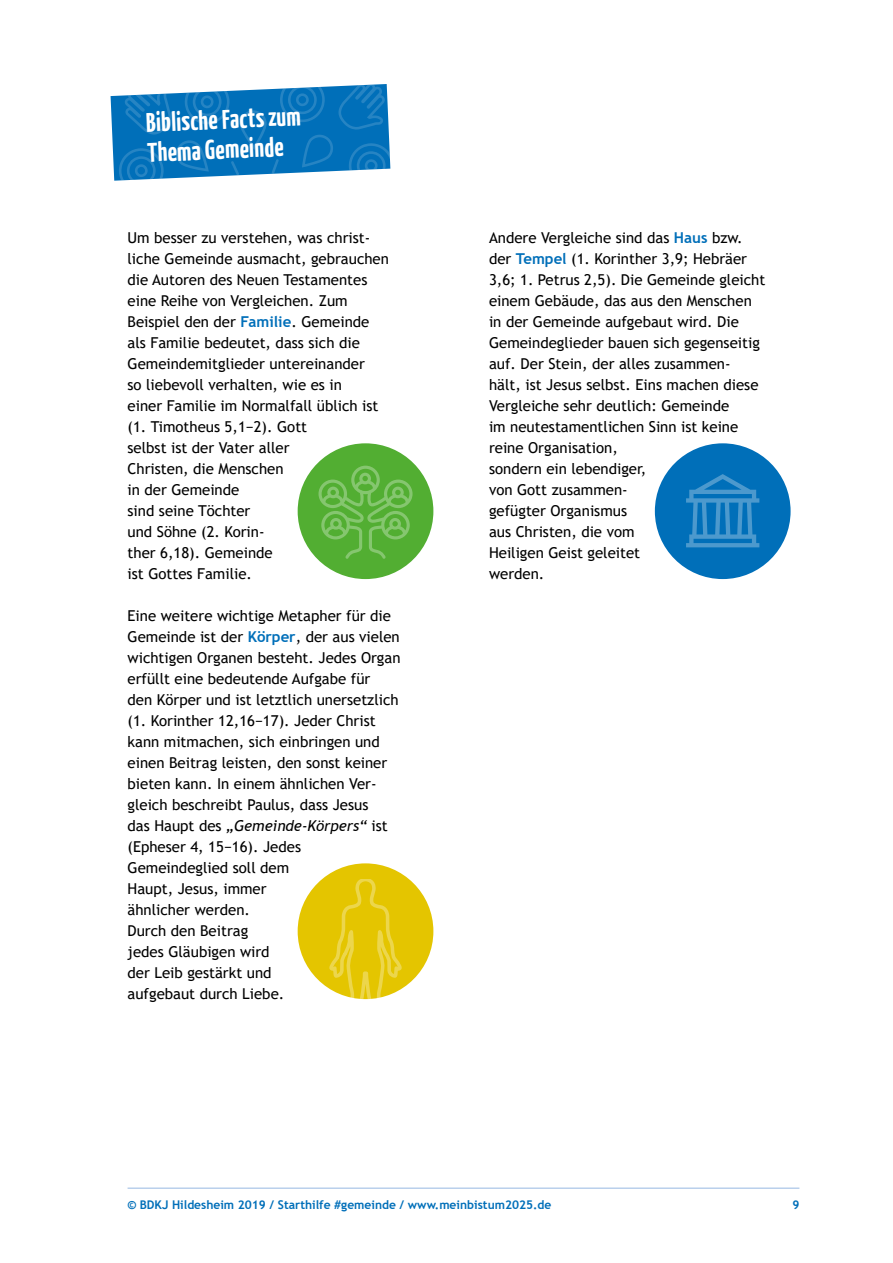
<style>
.page{position:relative;width:893px;height:1263px;background:#fff}
.page>*{position:absolute;margin:0;border:0;box-sizing:border-box;transform-origin:0 0}
.Inhaltsverzeichnis_S{font:700 27px/30px "BDKJ";color:#fff}
.fließ{font:15px/21px "Trebuchet MS";color:#000}
.t1{font:700 12px "Trebuchet MS";color:#006fb9}
.s1{font-weight:700;color:#006fb9}
.s2{font-style:italic}
</style>
<div class="page">
<hr style="left:128px;top:1188px;width:671px;height:1px;background:#97b8e2">
<svg style="left:111px;top:84px;width:279px;height:97px;background:#2785c3"></svg>
<div style="left:298px;top:443px;width:135px;height:136px;background:#52ae32;border-radius:50%"></div>
<div style="left:298px;top:863px;width:135px;height:136px;background:#e4c500;border-radius:50%"></div>
<svg style="left:329px;top:879px;width:72px;height:120px"></svg>
<div style="left:655px;top:443px;width:136px;height:136px;background:#006fb9;border-radius:50%"></div>
<svg style="left:686px;top:474px;width:73px;height:73px"></svg>
<svg style="left:318px;top:466px;width:95px;height:93px"></svg>
<p class="Inhaltsverzeichnis_S" style="left:146px;top:106px;width:156px;rotate:-2deg">Biblische Facts zum<br>Thema Gemeinde</p>
<p class="fließ" style="left:128px;top:227px;width:263px">Um besser zu verstehen, was christ&shy;liche Gemeinde ausmacht, gebrauchen die Autoren des Neuen Testamentes eine Reihe von Vergleichen. Zum<br>Beispiel den der <span class="s1">Familie</span>. Gemeinde als Familie bedeutet, dass sich die<br>Gemeindemitglieder untereinander<br>so liebevoll verhalten, wie es in<br>einer Familie im Normalfall üblich ist (1. -Timotheus 5,1−2). Gott<br>selbst ist der Vater aller<br>Christen, die Menschen<br>in der Gemeinde<br>sind seine Töchter<br>und -Söhne (2. Korin-<br>ther 6,18). Gemeinde<br>ist Gottes Familie.</p>
<p class="fließ" style="left:128px;top:605px;width:274px">Eine weitere wichtige Metapher für die<br>Gemeinde ist der <span class="s1">Körper</span>, der aus vielen wichtigen Organen besteht. Jedes Organ erfüllt eine bedeutende Aufgabe für<br>den Körper und ist letztlich unersetzlich (1. Korinther 12,16−17). Jeder Christ kann mitmachen, sich einbringen und einen Beitrag leisten, den sonst keiner bieten kann. In einem ähnlichen Ver&shy;gleich beschreibt Paulus, dass Jesus<br>das Haupt des <span class="s2">„Gemeinde-Körpers“</span> ist (Epheser 4, 15−16). Jedes<br>Gemeindeglied soll dem<br>Haupt, Jesus, immer<br>ähnlicher werden.<br>Durch den Beitrag<br>jedes Gläubigen wird<br>der Leib gestärkt und<br>aufgebaut durch Liebe.</p>
<p class="fließ" style="left:489px;top:227px;width:278px">Andere Vergleiche sind das <span class="s1">Haus</span> bzw. der <span class="s1">Tempel</span> (1. Korinther 3,9; Hebräer<br>3,6; 1. Petrus 2,5). Die Gemeinde gleicht einem Gebäude, das aus den Menschen in der Gemeinde aufgebaut wird. Die<br>Gemeindeglieder bauen sich gegenseitig auf. Der Stein, der alles zusammen&shy;hält, ist Jesus selbst. Eins machen diese<br>Vergleiche sehr deutlich: Gemeinde<br>im neutestamentlichen Sinn ist keine reine Organisation,<br>sondern ein lebendiger,<br>von Gott zusammen-<br>gefügter Organismus<br>aus Christen, die vom<br>Heiligen Geist geleitet<br>werden.</p>
<p class="t1" style="left:128px;top:1197px;width:425px">© BDKJ Hildesheim 2019 / Starthilfe #gemeinde / www.meinbistum2025.de</p>
<p class="t1" style="left:792px;top:1197px;width:9px">9</p>
</div>
